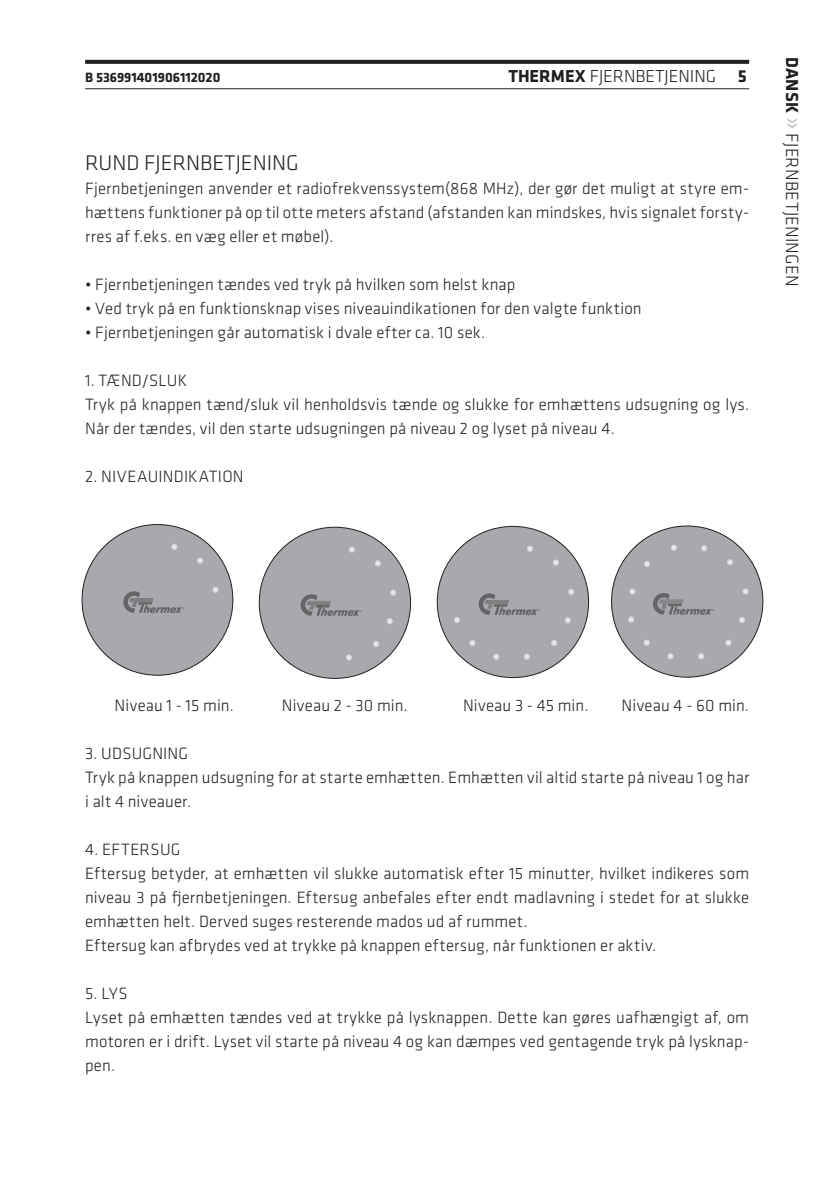
<style>
.page{position:relative;width:840px;height:1191px;background:#fff}
.page>*{position:absolute;margin:0;border:0;box-sizing:border-box;transform-origin:0 0}
.t1{font:300 22px "Klavika";color:#231f20}
.t2{font:300 18.2px "Klavika";letter-spacing:.01em;color:#231f20}
.t3{font:300 18px "Klavika";color:#231f20}
.t4{font:300 17px/24px "Klavika";letter-spacing:.01em;color:#231f20}
.t5{font:700 14px "Klavika";color:#231f20}
.s1{font-weight:700}
.s2{font-weight:700;font-size:18px}
.s3{font-size:26.2px;color:#bcbdc0}
</style>
<div class="page">
<svg style="left:85px;top:60px;width:663px;height:4px;background:#2b2728"></svg>
<hr style="left:85px;top:88px;width:663px;height:1px;background:#231f20">
<div style="left:259px;top:527px;width:151px;height:151px;background:#a8a9ad;border-radius:50%"></div>
<svg style="left:349px;top:547px;width:5px;height:5px"></svg>
<svg style="left:375px;top:560px;width:5px;height:6px"></svg>
<svg style="left:390px;top:589px;width:6px;height:6px"></svg>
<svg style="left:386px;top:618px;width:6px;height:6px"></svg>
<svg style="left:373px;top:641px;width:6px;height:6px"></svg>
<svg style="left:346px;top:654px;width:6px;height:6px"></svg>
<svg style="left:300px;top:594px;width:62px;height:22px"></svg>
<div style="left:437px;top:526px;width:151px;height:151px;background:#a8a9ad;border-radius:50%"></div>
<svg style="left:527px;top:546px;width:5px;height:5px"></svg>
<svg style="left:552px;top:560px;width:6px;height:5px"></svg>
<svg style="left:568px;top:589px;width:6px;height:6px"></svg>
<svg style="left:564px;top:617px;width:6px;height:6px"></svg>
<svg style="left:551px;top:640px;width:6px;height:6px"></svg>
<svg style="left:524px;top:653px;width:5px;height:6px"></svg>
<svg style="left:493px;top:653px;width:6px;height:6px"></svg>
<svg style="left:469px;top:640px;width:6px;height:6px"></svg>
<svg style="left:478px;top:593px;width:61px;height:22px"></svg>
<svg style="left:454px;top:617px;width:5px;height:6px"></svg>
<div style="left:611px;top:526px;width:151px;height:151px;background:#a8a9ad;border-radius:50%"></div>
<svg style="left:701px;top:545px;width:5px;height:6px"></svg>
<svg style="left:727px;top:559px;width:5px;height:6px"></svg>
<svg style="left:742px;top:588px;width:6px;height:6px"></svg>
<svg style="left:739px;top:617px;width:5px;height:6px"></svg>
<svg style="left:725px;top:639px;width:6px;height:6px"></svg>
<svg style="left:698px;top:653px;width:5px;height:6px"></svg>
<svg style="left:667px;top:653px;width:6px;height:6px"></svg>
<svg style="left:643px;top:639px;width:6px;height:6px"></svg>
<svg style="left:653px;top:593px;width:61px;height:22px"></svg>
<svg style="left:628px;top:616px;width:5px;height:6px"></svg>
<svg style="left:629px;top:588px;width:6px;height:6px"></svg>
<svg style="left:644px;top:561px;width:5px;height:6px"></svg>
<svg style="left:671px;top:544px;width:5px;height:6px"></svg>
<div style="left:82px;top:524px;width:151px;height:151px;background:#a8a9ad;border-radius:50%"></div>
<svg style="left:171px;top:544px;width:6px;height:5px"></svg>
<svg style="left:197px;top:558px;width:6px;height:5px"></svg>
<svg style="left:212px;top:587px;width:6px;height:6px"></svg>
<svg style="left:123px;top:591px;width:61px;height:22px"></svg>
<p class="t5" style="left:85px;top:67px;width:137px">B 536991401906112020</p>
<p class="t3" style="left:508px;top:65px;width:240px"><span class="s1">THERMEX</span> FJERNBETJENING <span class="s1">5</span></p>
<p class="t2" style="left:802px;top:57px;width:231px;rotate:90deg"><span class="s2">DANSK</span> <span class="s3">»</span> FJERNBETJENINGEN</p>
<p class="t1" style="left:85px;top:149px;width:215px">RUND FJERNBETJENING</p>
<p class="t4" style="left:85px;top:176px;width:665px;text-align:justify">Fjernbetjeningen anvender et radiofrekvenssystem(868 MHz), der gør det muligt at styre em&shy;hættens funktioner på op til otte meters afstand (afstanden kan mindskes, hvis signalet forsty&shy;rres af f.eks. en væg eller et møbel).</p>
<p class="t4" style="left:85px;top:272px;width:431px">• Fjernbetjeningen tændes ved tryk på hvilken som helst knap</p>
<p class="t4" style="left:85px;top:296px;width:557px">• Ved tryk på en funktionsknap vises niveauindikationen for den valgte funktion</p>
<p class="t4" style="left:85px;top:320px;width:401px">• Fjernbetjeningen går automatisk i dvale efter ca. 10 sek.</p>
<p class="t4" style="left:85px;top:368px;width:665px">1. TÆND/SLUK<br>Tryk på knappen tænd/sluk vil henholdsvis tænde og slukke for emhættens udsugning og lys.<br>Når der tændes, vil den starte udsugningen på niveau 2 og lyset på niveau 4.</p>
<p class="t4" style="left:85px;top:464px;width:160px">2. NIVEAUINDIKATION</p>
<p class="t4" style="left:115px;top:693px;width:121px">Niveau 1 - 15 min.</p>
<p class="t4" style="left:282px;top:693px;width:127px">Niveau 2 - 30 min.</p>
<p class="t4" style="left:463px;top:693px;width:127px">Niveau 3 - 45 min.</p>
<p class="t4" style="left:621px;top:693px;width:129px">Niveau 4 - 60 min.</p>
<p class="t4" style="left:85px;top:741px;width:665px">3. UDSUGNING<br>Tryk på knappen udsugning for at starte emhætten. Emhætten vil altid starte på niveau 1 og har i alt 4 niveauer.</p>
<p class="t4" style="left:85px;top:837px;width:665px">4. EFTERSUG<br>Eftersug betyder, at emhætten vil slukke automatisk efter 15 minutter, hvilket indikeres som niveau 3 på fjernbetjeningen. Eftersug anbefales efter endt madlavning i stedet for at slukke emhætten helt. Derved suges resterende mados ud af rummet.<br>Eftersug kan afbrydes ved at trykke på knappen eftersug, når funktionen er aktiv.</p>
<p class="t4" style="left:85px;top:981px;width:665px">5. LYS<br>Lyset på emhætten tændes ved at trykke på lysknappen. Dette kan gøres uafhængigt af, om motoren er i drift. Lyset vil starte på niveau 4 og kan dæmpes ved gentagende tryk på lysknap&shy;pen.</p>
</div>
